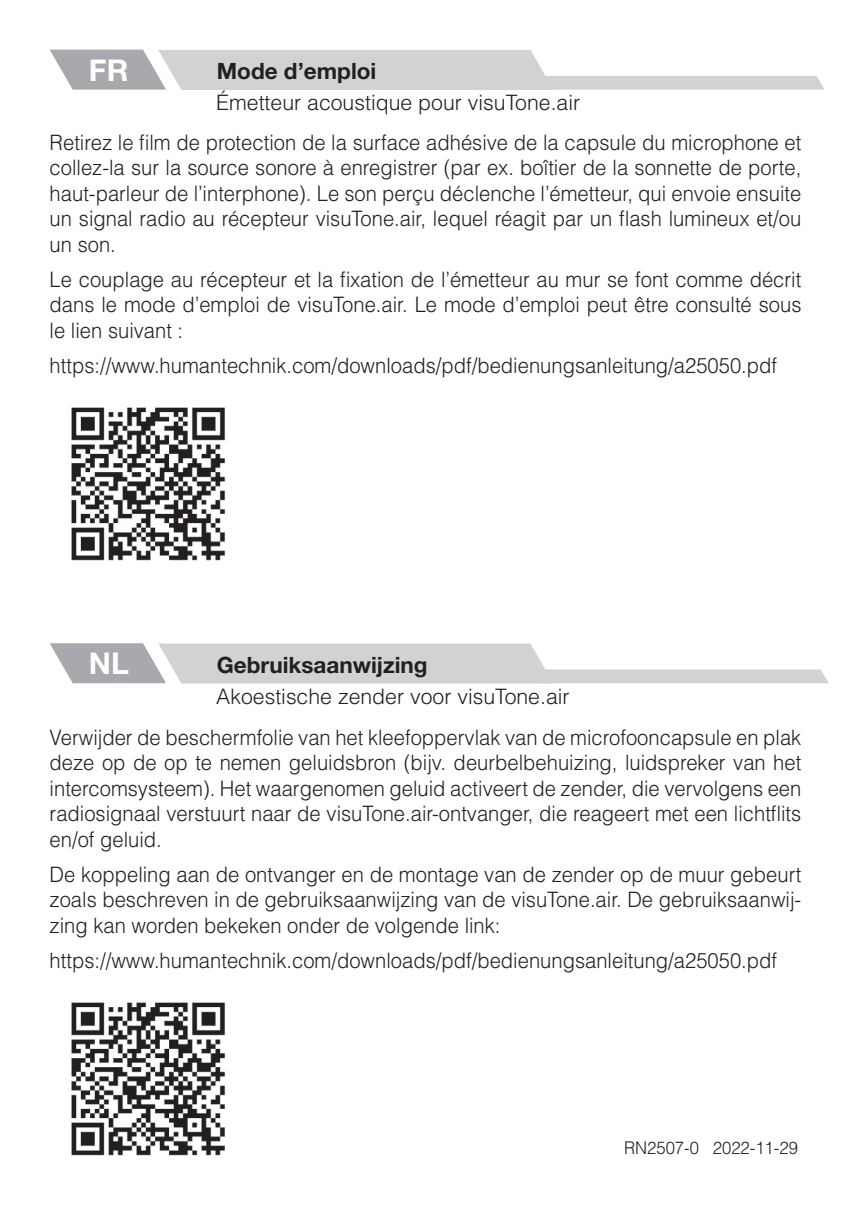
<style>
.page{position:relative;width:851px;height:1205px;background:#fff}
.page>*{position:absolute;margin:0;border:0;box-sizing:border-box;transform-origin:0 0}
.Länderkennung{font:700 30px "Helvetica Neue LT Pro";color:#fff}
.Titel_fett{font:700 22.5px "Helvetica Neue LT Pro";color:#231f20}
.Titel_normal{font:300 21.25px/25.5px "Helvetica LT Std";color:#231f20;text-align:justify;scale:.95 1}
.Titel_normal-2{font:300 21.25px "Helvetica LT Std";color:#231f20}
.t1{font:300 17.5px "Helvetica LT Std";color:#231f20;scale:.95 1}
</style>
<div class="page">
<svg style="left:50px;top:49px;width:774px;height:41px"></svg>
<svg style="left:50px;top:643px;width:779px;height:41px"></svg>
<img style="left:71px;top:407px;width:154px;height:154px">
<img style="left:71px;top:1002px;width:154px;height:154px">
<p class="Länderkennung" style="left:89px;top:51px;width:41px">FR</p>
<p class="Titel_fett" style="left:217px;top:57px;width:161px">Mode d’emploi</p>
<p class="Titel_normal-2" style="left:216px;top:89px;width:365px">Émetteur acoustique pour visuTone.air</p>
<p class="Titel_normal" style="left:50px;top:129px;width:792px">Retirez le film de protection de la surface adhésive de la capsule du microphone et collez-la sur la source sonore à enregistrer (par ex. boîtier de la sonnette de porte, haut-parleur de l’interphone). Le son perçu déclenche l’émetteur, qui envoie ensuite un signal radio au récepteur visuTone.air, lequel réagit par un flash lumineux et/ou un son.</p>
<p class="Titel_normal" style="left:50px;top:266px;width:792px">Le couplage au récepteur et la fixation de l’émetteur au mur se font comme décrit dans le mode d’emploi de visuTone.air. Le mode d’emploi peut être consulté sous le lien suivant :</p>
<p class="Titel_normal" style="left:50px;top:352px;width:767px">https://www.humantechnik.com/downloads/pdf/bedienungsanleitung/a25050.pdf</p>
<p class="Länderkennung" style="left:89px;top:644px;width:42px">NL</p>
<p class="Titel_fett" style="left:217px;top:651px;width:212px">Gebruiksaanwijzing</p>
<p class="Titel_normal-2" style="left:216px;top:683px;width:355px">Akoestische zender voor visuTone.air</p>
<p class="Titel_normal" style="left:50px;top:724px;width:792px">Verwijder de beschermfolie van het kleefoppervlak van de microfooncapsule en plak deze op de op te nemen geluidsbron (bijv. deurbelbehuizing, luidspreker van het intercomsysteem). Het waargenomen geluid activeert de zender, die vervolgens een radiosignaal verstuurt naar de visuTone.air-ontvanger, die reageert met een lichtflits en/of geluid.</p>
<p class="Titel_normal" style="left:50px;top:861px;width:792px">De koppeling aan de ontvanger en de montage van de zender op de muur gebeurt zoals beschreven in de gebruiksaanwijzing van de visuTone.air. De gebruiksaanwij&shy;zing kan worden bekeken onder de volgende link:</p>
<p class="Titel_normal" style="left:50px;top:947px;width:767px">https://www.humantechnik.com/downloads/pdf/bedienungsanleitung/a25050.pdf</p>
<p class="t1" style="left:624px;top:1137px;width:184px">RN2507-0 2022-11-29</p>
</div>
